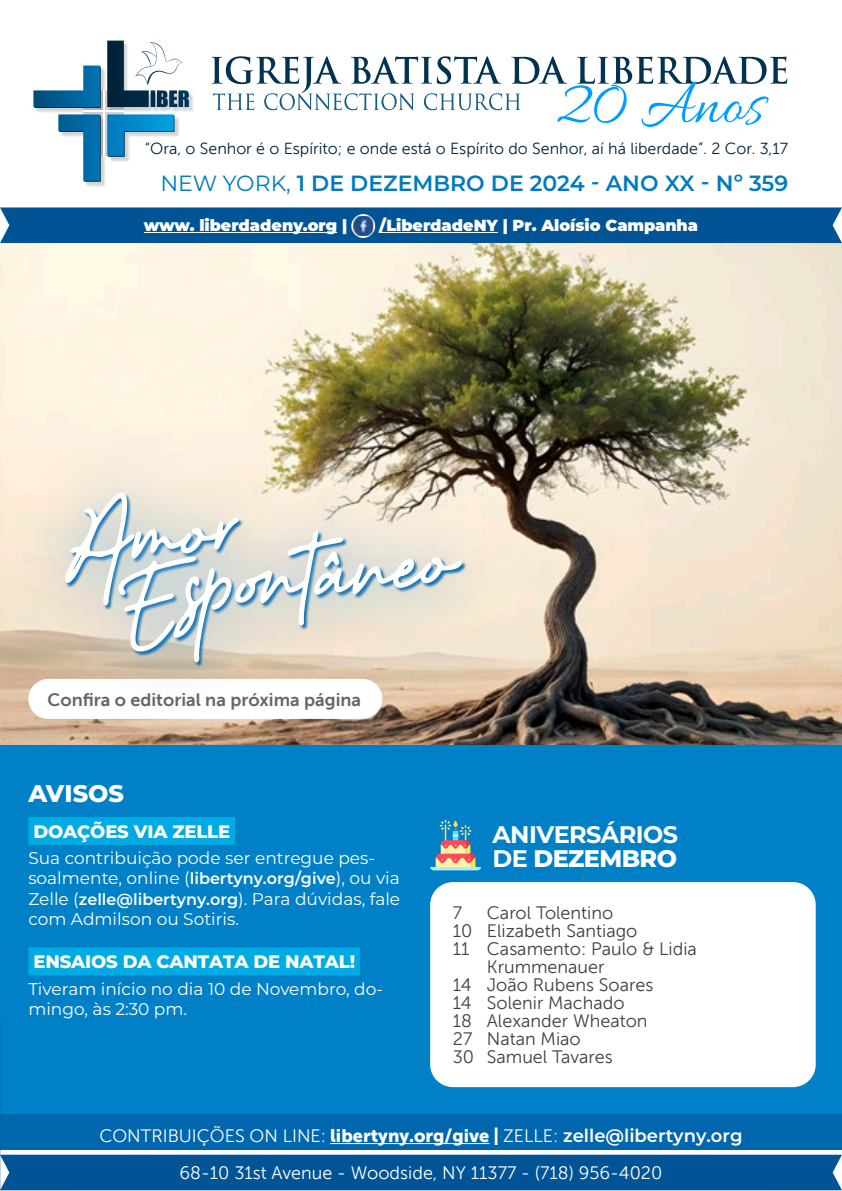
<style>
.page{position:relative;width:842px;height:1191px;background:#fff}
.page>*{position:absolute;margin:0;border:0;box-sizing:border-box;transform-origin:0 0}
.t1{font:144px "Better Yesterday italic";color:#fff}
.t2{font:700 24px/24px "Montserrat";letter-spacing:-.025em;color:#fff}
.t3{font:800 24px "Montserrat";letter-spacing:.005em;color:#fff}
.t4{font:600 22px "Montserrat";color:#007bbf}
.t5{font:18px "Museo Sans 300";color:#423f40}
.t6{font:18px "Museo Sans 300";color:#fff}
.t7{font:800 18px "Montserrat";letter-spacing:-.01em;color:#fff}
.t8{font:18px "Museo Sans 700";color:#66666a}
.t9{font:17px/20.4px "Montserrat";color:#fff}
.t10{font:16px "Museo Sans 300";color:#00233a}
.t11{font:900 16px "Montserrat";color:#fff}
.s1{font-weight:400}
.s2{font-weight:600;font-size:16px}
.s3{font-weight:800}
.s4{font-family:"Museo Sans 900"}
.s5{font-family:"Montserrat";font-weight:600}
</style>
<div class="page">
<img style="left:86px;top:182px;width:19px;height:5px">
<img style="left:115px;top:40px;width:78px;height:63px">
<svg style="left:33px;top:41px;width:156px;height:141px"></svg>
<hr style="left:83px;top:110px;width:41px;height:2px;background:#fff">
<hr style="left:103px;top:90px;width:2px;height:66px;background:#fff">
<svg style="left:212px;top:56px;width:575px;height:71px"></svg>
<img style="left:0;top:243px;width:842px;height:502px">
<div style="left:0;top:745px;width:842px;height:369px;background:#0081c7"></div>
<div style="left:0;top:1114px;width:842px;height:35px;background:#0066ad"></div>
<div style="left:0;top:207px;width:842px;height:36px;background:#005495"></div>
<div style="left:0;top:1154px;width:842px;height:36px;background:#005495"></div>
<hr style="left:144px;top:232px;width:193px;height:1px;background:#fff">
<hr style="left:379px;top:232px;width:119px;height:1px;background:#fff">
<svg style="left:351px;top:214px;width:24px;height:24px"></svg>
<img style="left:353px;top:216px;width:20px;height:20px">
<hr style="left:330px;top:1143px;width:159px;height:1px;background:#fff">
<img style="left:0;top:394px;width:527px;height:339px">
<div style="left:28px;top:817px;width:207px;height:28px;background:#00aae2"></div>
<div style="left:28px;top:947px;width:332px;height:28px;background:#00aae2"></div>
<div style="left:430px;top:882px;width:386px;height:205px;background:#fff;border-radius:23px"></div>
<svg style="left:430px;top:820px;width:51px;height:50px"></svg>
<p class="t10" style="left:145px;top:140px;width:645px">“Ora, o Senhor é o Espírito; e onde está o Espírito do Senhor, aí há liberdade”. 2 Cor. 3,17</p>
<p class="t4" style="left:160px;top:167px;width:629px"><span class="s1">NEW YORK,</span> 1 DE DEZEMBRO DE 2024 - ANO XX - Nº 359</p>
<p class="t11" style="left:144px;top:213px;width:205px">www. liberdadeny.org |</p>
<p class="t11" style="left:379px;top:213px;width:320px">/LiberdadeNY | Pr. Aloísio Campanha</p>
<h1 class="t1" style="left:55px;top:476px;width:170px;rotate:-6deg">Amor</h1>
<h1 class="t1" style="left:105px;top:527px;width:338px;rotate:-6deg">Espon tâneo</h1>
<p class="t8" style="left:48px;top:689px;width:315px">Confira o editorial na próxima página</p>
<h2 class="t3" style="left:28px;top:776px;width:97px">AVISOS</h2>
<p class="t7" style="left:33px;top:818px;width:198px">DOAÇÕES VIA ZELLE</p>
<p class="t9" style="left:28px;top:847px;width:373px">Sua contribuição pode ser entregue pes&shy;soalmente, online (<span class="s2">libertyny.org/give</span>), ou via Zelle (<span class="s2">zelle@libertyny.org</span>). Para dúvidas, fale com Admilson ou Sotiris.</p>
<p class="t7" style="left:33px;top:948px;width:323px">ENSAIOS DA CANTATA DE NATAL!</p>
<p class="t9" style="left:28px;top:977px;width:356px">Tiveram início no dia 10 de Novembro, do&shy;mingo, às 2:30 pm.</p>
<h2 class="t2" style="left:492px;top:821px;width:187px">ANIVERSÁRIOS<br>DE <span class="s3">DEZEMBRO</span></h2>
<p class="t5" style="left:453px;top:903px;width:11px">7</p>
<p class="t5" style="left:487px;top:903px;width:128px">Carol Tolentino</p>
<p class="t5" style="left:453px;top:921px;width:186px">10 Elizabeth Santiago</p>
<p class="t5" style="left:453px;top:939px;width:246px">11 Casamento: Paulo &amp; Lidia</p>
<p class="t5" style="left:487px;top:957px;width:119px">Krummenauer</p>
<p class="t5" style="left:453px;top:975px;width:202px">14 João Rubens Soares</p>
<p class="t5" style="left:453px;top:993px;width:173px">14 Solenir Machado</p>
<p class="t5" style="left:453px;top:1011px;width:196px">18 Alexander Wheaton</p>
<p class="t5" style="left:453px;top:1029px;width:129px">27 Natan Miao</p>
<p class="t5" style="left:453px;top:1047px;width:161px">30 Samuel Tavares</p>
<p class="t6" style="left:99px;top:1126px;width:644px">CONTRIBUIÇÕES ON LINE: <span class="s4">libertyny.org/give |</span> ZELLE: <span class="s5">zelle@libertyny.org</span></p>
<p class="t6" style="left:179px;top:1163px;width:484px">68-10 31st Avenue - Woodside, NY 11377 - (718) 956-4020</p>
</div>
